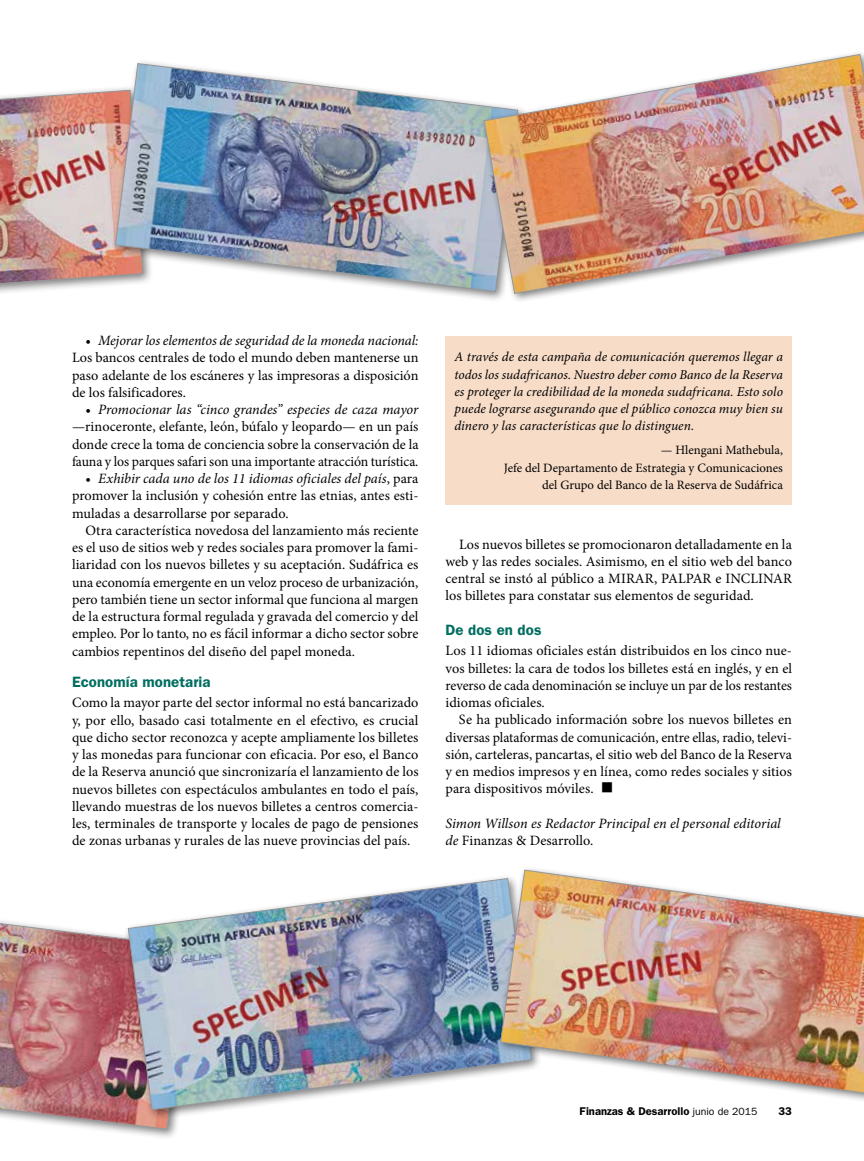
<style>
.page{position:relative;width:864px;height:1161px;background:#fff}
.page>*{position:absolute;margin:0;border:0;box-sizing:border-box;transform-origin:0 0}
.t1{font:34.5px "Minion Pro";color:#000}
.t2{font:600 15px "ITC Franklin Gothic Std";letter-spacing:.005em;color:#006e60}
.t3{font:14.25px/17.2px "Minion Pro";color:#000;text-align:justify}
.t4{font:italic 14.25px/17.2px "Minion Pro";color:#000}
.t5{font:italic 13.5px/17.2px "Minion Pro";letter-spacing:.005em;color:#000;text-align:justify}
.t6{font:12.75px/17.2px "Minion Pro";color:#000;text-align:right}
.t7{font:600 11.25px "ITC Franklin Gothic Std";color:#000}
.s1{font-style:italic}
.s2{font-style:normal}
.s3{font-weight:400;font-size:10.5px}
</style>
<div class="page">
<img style="left:0;top:90px;width:111px;height:203px">
<div style="left:111px;top:59px;width:417px;height:244px;background:#000;opacity:.5"></div>
<img style="left:115px;top:63px;width:364px;height:229px">
<div style="left:479px;top:50px;width:385px;height:254px;background:#000;opacity:.5"></div>
<img style="left:483px;top:54px;width:381px;height:240px">
<div style="left:0;top:897px;width:200px;height:243px;background:#000;opacity:.5"></div>
<img style="left:0;top:901px;width:190px;height:229px">
<div style="left:123px;top:873px;width:419px;height:248px;background:#000;opacity:.5"></div>
<img style="left:128px;top:878px;width:404px;height:232px">
<div style="left:496px;top:865px;width:368px;height:240px;background:#000;opacity:.5"></div>
<img style="left:500px;top:869px;width:364px;height:226px">
<div style="left:446px;top:336px;width:346px;height:169px;background:#f7dcc8"></div>
<p class="t3" style="left:72px;top:332px;width:348px;text-indent:14px">• <span class="s1">Mejorar los elementos de seguridad de la moneda nacional:<br></span>Los bancos centrales de todo el mundo deben mantenerse un paso adelante de los escáneres y las impresoras a disposición de los falsificadores.</p>
<p class="t3" style="left:72px;top:401px;width:348px;text-indent:13px">• <span class="s1">Promocionar las “cinco grandes” especies de caza mayor </span>—rinoceronte, elefante, león, búfalo y leopardo— en un país donde crece la toma de conciencia sobre la conservación de la fauna y los parques safari son una importante atracción turística.</p>
<p class="t3" style="left:72px;top:470px;width:348px;text-indent:13px">• <span class="s1">Exhibir cada uno de los 11 idiomas oficiales del país</span>, para promover la inclusión y cohesión entre las etnias, antes esti&shy;muladas a desarrollarse por separado.</p>
<p class="t3" style="left:72px;top:522px;width:348px;text-indent:14px">Otra característica novedosa del lanzamiento más reciente es el uso de sitios web y redes sociales para promover la fami&shy;liaridad con los nuevos billetes y su aceptación. Sudáfrica es una economía emergente en un veloz proceso de urbanización, pero también tiene un sector informal que funciona al margen de la estructura formal regulada y gravada del comercio y del empleo. Por lo tanto, no es fácil informar a dicho sector sobre cambios repentinos del diseño del papel moneda.</p>
<p class="t2" style="left:72px;top:673px;width:140px">Economía monetaria</p>
<p class="t3" style="left:72px;top:694px;width:348px">Como la mayor parte del sector informal no está bancarizado y, por ello, basado casi totalmente en el efectivo, es crucial que dicho sector reconozca y acepte ampliamente los billetes y las monedas para funcionar con eficacia. Por eso, el Banco de la Reserva anunció que sincronizaría el lanzamiento de los nuevos billetes con espectáculos ambulantes en todo el país, llevando muestras de los nuevos billetes a centros comercia&shy;les, terminales de transporte y locales de pago de pensiones de zonas urbanas y rurales de las nueve provincias del país.</p>
<p class="t5" style="left:454px;top:348px;width:330px">A través de esta campaña de comunicación queremos llegar a todos los sudafricanos. Nuestro deber como Banco de la Reserva es proteger la credibilidad de la moneda sudafricana. Esto solo puede lograrse asegurando que el público conozca muy bien su dinero y las características que lo distinguen.</p>
<p class="t6" style="left:504px;top:442px;width:281px"><span class="s1">—</span> Hlengani Mathebula,<br>Jefe del Departamento de Estrategia y Comunicaciones del Grupo del Banco de la Reserva de Sudáfrica</p>
<p class="t3" style="left:446px;top:536px;width:348px;text-indent:14px">Los nuevos billetes se promocionaron detalladamente en la web y las redes sociales. Asimismo, en el sitio web del banco central se instó al público a MIRAR, PALPAR e INCLINAR los billetes para constatar sus elementos de seguridad.</p>
<p class="t2" style="left:446px;top:621px;width:97px">De dos en dos</p>
<p class="t3" style="left:446px;top:642px;width:348px">Los 11 idiomas oficiales están distribuidos en los cinco nue&shy;vos billetes: la cara de todos los billetes está en inglés, y en el reverso de cada denominación se incluye un par de los restantes idiomas oficiales.</p>
<p class="t3" style="left:446px;top:711px;width:348px;text-indent:13px">Se ha publicado información sobre los nuevos billetes en diversas plataformas de comunicación, entre ellas, radio, televi&shy;sión, carteleras, pancartas, el sitio web del Banco de la Reserva y en medios impresos y en línea, como redes sociales y sitios para dispositivos móviles.</p>
<h1 class="t1" style="left:600px;top:762px;width:16px">■</h1>
<p class="t4" style="left:446px;top:815px;width:337px">Simon Willson es Redactor Principal en el personal editorial de <span class="s2">Finanzas &amp; Desarrollo.</span></p>
<p class="t7" style="left:580px;top:1104px;width:179px">Finanzas &amp; Desarrollo <span class="s3">junio de 2015</span></p>
<p class="t7" style="left:779px;top:1104px;width:15px">33</p>
</div>
